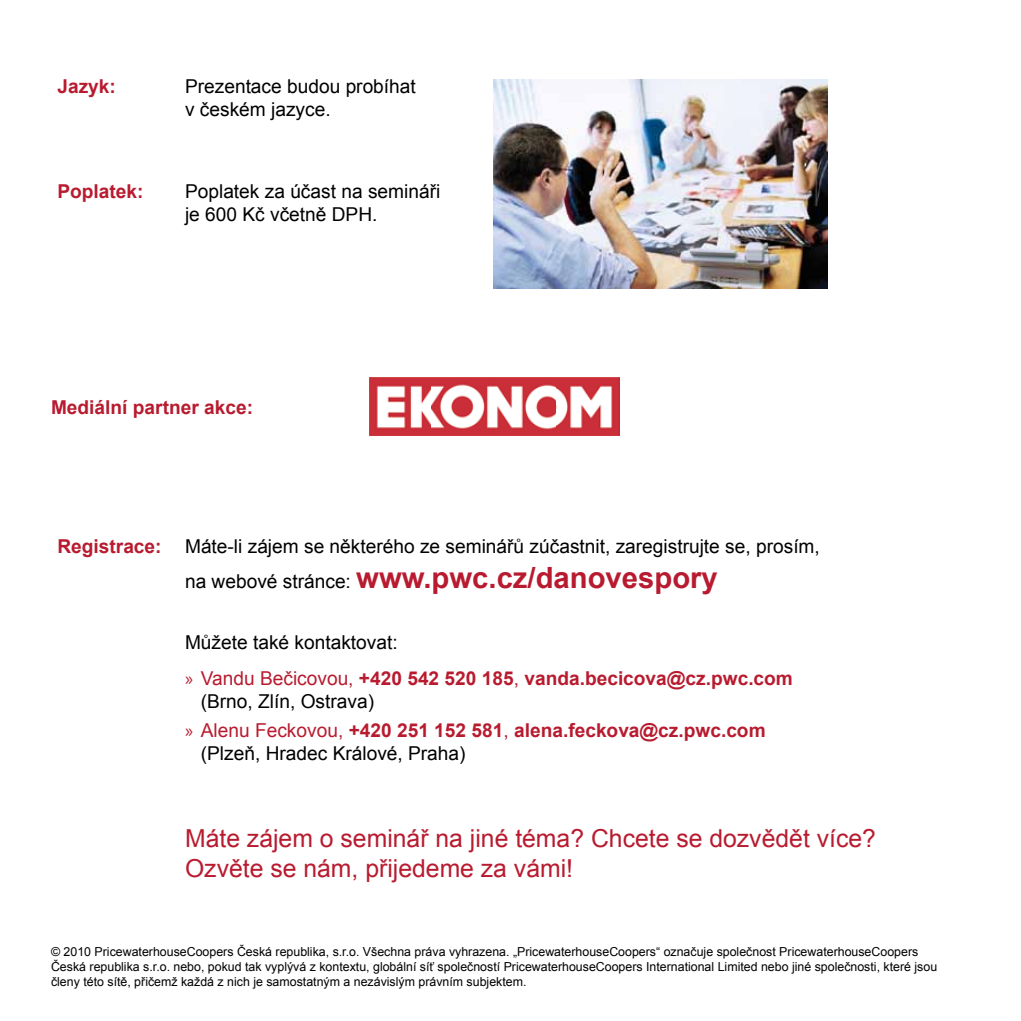
<style>
.page{position:relative;width:1021px;height:1021px;background:#fff}
.page>*{position:absolute;margin:0;border:0;box-sizing:border-box;transform-origin:0 0}
.t1{font:700 29.25px "Arial";color:#b81b2f}
.t2{font:24.75px/29.7px "Arial";color:#b81b2f}
.t3{font:700 19.12px/35.8px "Arial";color:#b81b2f}
.t4{font:19.12px/22.9px "Arial";color:#000}
.t5{font:12.38px/14.8px "Arial";color:#000}
.s1{font-weight:400;font-size:19.12px;color:#000}
.s2{font-weight:400;color:#000}
.s3{font-family:"Myriad Pro";font-weight:400}
.s4{font-weight:400}
</style>
<div class="page">
<img style="left:493px;top:79px;width:335px;height:209px">
<img style="left:369px;top:378px;width:250px;height:57px">
<h3 class="t3" style="left:57px;top:69px;width:60px">Jazyk:</h3>
<h3 class="t3" style="left:57px;top:174px;width:88px">Poplatek:</h3>
<h3 class="t4" style="left:185px;top:75px;width:232px">Prezentace budou probíhat v českém jazyce.</h3>
<h3 class="t4" style="left:185px;top:180px;width:257px">Poplatek za účast na semináři je 600 Kč včetně DPH.</h3>
<h3 class="t3" style="left:51px;top:390px;width:203px">Mediální partner akce:</h3>
<h3 class="t3" style="left:57px;top:529px;width:106px">Registrace:</h3>
<h3 class="t4" style="left:185px;top:535px;width:636px">Máte-li zájem se některého ze seminářů zúčastnit, zaregistrujte se, prosím,</h3>
<h1 class="t1" style="left:185px;top:558px;width:534px"><span class="s1">na webové stránce:</span> www.pwc.cz/danovespory</h1>
<h3 class="t3" style="left:185px;top:625px;width:609px"><span class="s2">Můžete také kontaktovat:<br></span><span class="s3">»</span> <span class="s4">Vandu Bečicovou,</span> +420 542 520 185<span class="s4">,</span> vanda.becicova@cz.pwc.com</h3>
<h3 class="t3" style="left:185px;top:687px;width:582px;line-height:29.2px;text-indent:16px"><span class="s2">(Brno, Zlín, Ostrava)<br></span><span class="s3">»</span> <span class="s4">Alenu Feckovou,</span> +420 251 152 581<span class="s4">,</span> alena.feckova@cz.pwc.com</h3>
<h3 class="t4" style="left:201px;top:742px;width:266px">(Plzeň, Hradec Králové, Praha)</h3>
<h2 class="t2" style="left:185px;top:824px;width:692px">Máte zájem o seminář na jiné téma? Chcete se dozvědět více?<br>Ozvěte se nám, přijedeme za vámi!</h2>
<p class="t5" style="left:51px;top:944px;width:887px">© 2010 PricewaterhouseCoopers Česká republika, s.r.o. Všechna práva vyhrazena. „PricewaterhouseCoopers“ označuje společnost PricewaterhouseCoopers<br>Česká republika s.r.o. nebo, pokud tak vyplývá z kontextu, globální síť společností PricewaterhouseCoopers International Limited nebo jiné společnosti, které jsou členy této sítě, přičemž každá z nich je samostatným a nezávislým právním subjektem.</p>
</div>
